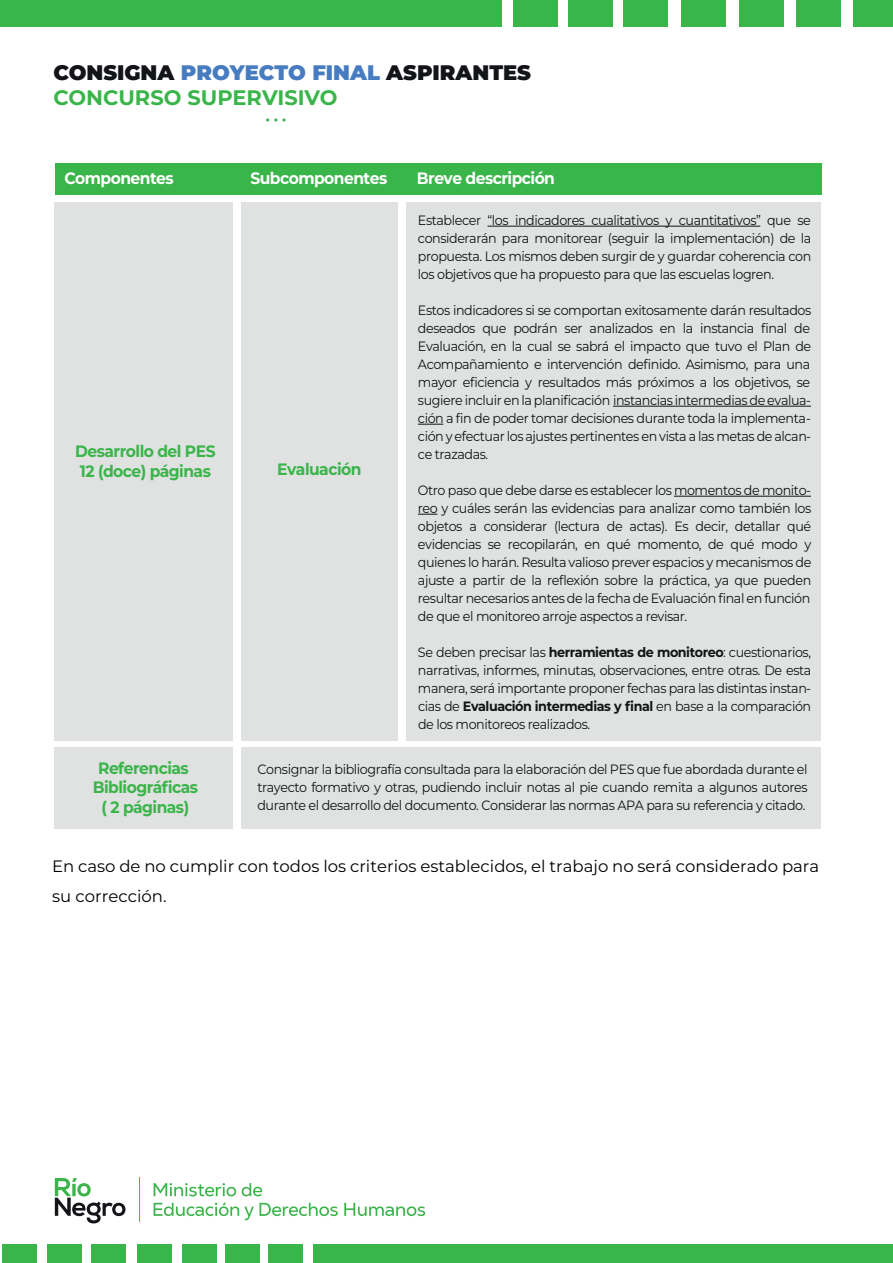
<style>
.page{position:relative;width:893px;height:1263px;background:#fff}
.page>*{position:absolute;margin:0;border:0;box-sizing:border-box;transform-origin:0 0}
.t1{font:700 21px/25.2px "Montserrat";color:#3ab54a}
.t2{font:16.5px/30px "Montserrat";color:#000001}
.t3{font:700 16.5px/19.8px "Montserrat";letter-spacing:-.035em;color:#3ab54a;scale:.94 1}
.t4{font:700 16.5px "Montserrat";letter-spacing:-.035em;color:#fff;scale:.94 1}
.t5{font:13.5px/18px "Montserrat";letter-spacing:-.035em;color:#111314;text-align:justify;scale:.94 1}
.s1{font-weight:900;color:#121418}
.s2{font-weight:900;color:#477dc0}
.s3{font-weight:700}
</style>
<div class="page">
<div style="left:56px;top:164px;width:766px;height:31px;background:#3ab54a"></div>
<div style="left:54px;top:202px;width:178px;height:539px;background:#e0e1e1"></div>
<div style="left:54px;top:747px;width:178px;height:81px;background:#e0e1e1"></div>
<div style="left:242px;top:202px;width:156px;height:539px;background:#e0e1e1"></div>
<div style="left:406px;top:202px;width:414px;height:539px;background:#e0e1e1"></div>
<div style="left:242px;top:747px;width:578px;height:81px;background:#e0e1e1"></div>
<hr style="left:487px;top:226px;width:273px;height:1px;background:#111314">
<hr style="left:613px;top:406px;width:193px;height:1px;background:#111314">
<svg style="left:418px;top:424px;width:25px;height:1px"></svg>
<hr style="left:674px;top:496px;width:132px;height:1px;background:#111314">
<svg style="left:418px;top:514px;width:19px;height:1px"></svg>
<div style="left:513px;top:0;width:45px;height:27px;background:#3ab54a"></div>
<div style="left:0;top:0;width:501px;height:27px;background:#3ab54a"></div>
<div style="left:568px;top:0;width:45px;height:27px;background:#3ab54a"></div>
<div style="left:624px;top:0;width:44px;height:27px;background:#3ab54a"></div>
<div style="left:681px;top:0;width:45px;height:27px;background:#3ab54a"></div>
<div style="left:739px;top:0;width:45px;height:27px;background:#3ab54a"></div>
<div style="left:796px;top:0;width:45px;height:27px;background:#3ab54a"></div>
<div style="left:854px;top:0;width:39px;height:27px;background:#3ab54a"></div>
<div style="left:314px;top:1244px;width:579px;height:19px;background:#3ab54a"></div>
<div style="left:268px;top:1244px;width:35px;height:19px;background:#3ab54a"></div>
<div style="left:225px;top:1244px;width:35px;height:19px;background:#3ab54a"></div>
<div style="left:182px;top:1244px;width:35px;height:19px;background:#3ab54a"></div>
<div style="left:137px;top:1244px;width:34px;height:19px;background:#3ab54a"></div>
<div style="left:91px;top:1244px;width:35px;height:19px;background:#3ab54a"></div>
<div style="left:47px;top:1244px;width:35px;height:19px;background:#3ab54a"></div>
<div style="left:2px;top:1244px;width:35px;height:19px;background:#3ab54a"></div>
<svg style="left:154px;top:1183px;width:82px;height:13px"></svg>
<svg style="left:242px;top:1183px;width:20px;height:13px"></svg>
<svg style="left:154px;top:1203px;width:184px;height:17px"></svg>
<svg style="left:344px;top:1203px;width:81px;height:13px"></svg>
<hr style="left:139px;top:1177px;width:1px;height:45px;background:#3bb54a">
<svg style="left:55px;top:1178px;width:70px;height:45px"></svg>
<svg style="left:266px;top:118px;width:20px;height:4px"></svg>
<h1 class="t1" style="left:53px;top:60px;width:479px"><span class="s1">CONSIGNA</span> <span class="s2">PROYECTO FINAL</span> <span class="s1">ASPIRANTES<br></span>CONCURSO SUPERVISIVO</h1>
<p class="t4" style="left:64px;top:167px;width:118px">Componentes</p>
<p class="t3" style="left:75px;top:441px;width:151px">Desarrollo del PES<br>12 (doce) páginas</p>
<p class="t3" style="left:93px;top:757px;width:114px;text-align:center">Referencias<br>Bibliográficas ( 2 páginas)</p>
<p class="t4" style="left:250px;top:167px;width:147px">Subcomponentes</p>
<p class="t4" style="left:417px;top:167px;width:148px">Breve descripción</p>
<p class="t5" style="left:418px;top:211px;width:420px">Establecer “los indicadores cualitativos y cuantitativos” que se considerarán para monitorear (seguir la implementación) de la propuesta. Los mismos deben surgir de y guardar coherencia con los objetivos que ha propuesto para que las escuelas logren.</p>
<p class="t5" style="left:418px;top:301px;width:420px">Estos indicadores si se comportan exitosamente darán resultados deseados que podrán ser analizados en la instancia final de Evaluación, en la cual se sabrá el impacto que tuvo el Plan de Acompañamiento e intervención definido. Asimismo, para una mayor eficiencia y resultados más próximos a los objetivos, se sugiere incluir en la planificación instancias intermedias de evalua&shy;ción a fin de poder tomar decisiones durante toda la implementa&shy;ción y efectuar los ajustes pertinentes en vista a las metas de alcan&shy;ce trazadas.</p>
<p class="t5" style="left:418px;top:481px;width:420px">Otro paso que debe darse es establecer los momentos de monito&shy;reo y cuáles serán las evidencias para analizar como también los objetos a considerar (lectura de actas). Es decir, detallar qué evidencias se recopilarán, en qué momento, de qué modo y quienes lo harán. Resulta valioso prever espacios y mecanismos de ajuste a partir de la reflexión sobre la práctica, ya que pueden resultar necesarios antes de la fecha de Evaluación final en función de que el monitoreo arroje aspectos a revisar.</p>
<p class="t5" style="left:418px;top:643px;width:420px">Se deben precisar las <span class="s3">herramientas de monitoreo</span>: cuestionarios, narrativas, informes, minutas, observaciones, entre otras. De esta manera, será importante proponer fechas para las distintas instan&shy;cias de <span class="s3">Evaluación intermedias y final</span> en base a la comparación de los monitoreos realizados.</p>
<p class="t5" style="left:257px;top:760px;width:587px">Consignar la bibliografía consultada para la elaboración del PES que fue abordada durante el trayecto formativo y otras, pudiendo incluir notas al pie cuando remita a algunos autores durante el desarrollo del documento. Considerar las normas APA para su referencia y citado.</p>
<p class="t3" style="left:277px;top:459px;width:91px">Evaluación</p>
<p class="t2" style="left:52px;top:850px;width:769px">En caso de no cumplir con todos los criterios establecidos, el trabajo no será considerado para su corrección.</p>
</div>
